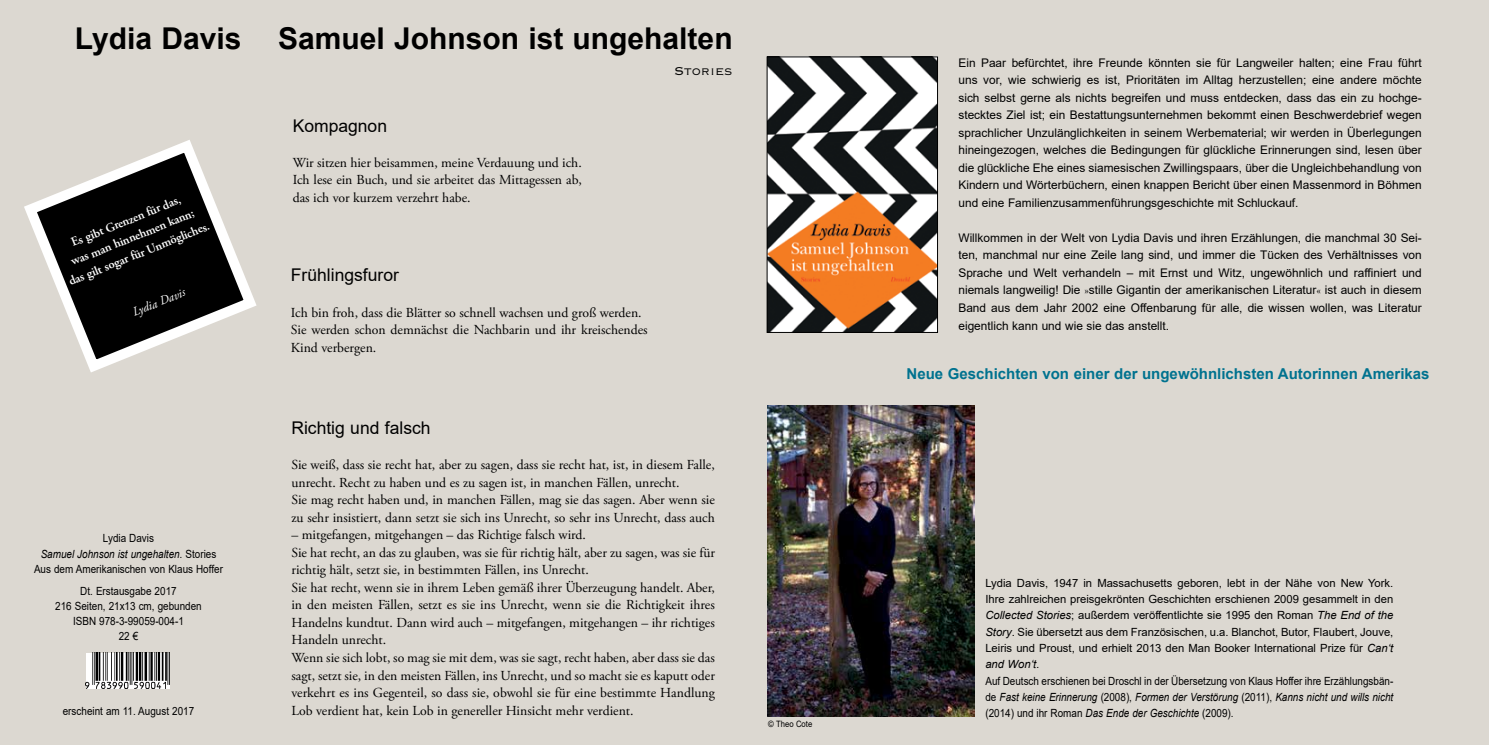
<style>
.page{position:relative;width:1489px;height:745px;background:#fff}
.page>*{position:absolute;margin:0;border:0;box-sizing:border-box;transform-origin:0 0}
.t1{font:700 30px "Arial";color:#000}
.t2{font:17.5px "Arial";color:#000}
.t3{font:700 15px "Arial";color:#00728f}
.t4{font:15px "Copperplate Thirty Two BC";color:#000}
.t5{font:13.75px/17.5px "Adobe Garamond Pro";color:#000}
.t6{font:600 12.5px/17.5px "Adobe Garamond Pro";color:#fff;text-align:center}
.t7{font:italic 12.5px "Adobe Garamond Pro";color:#fff}
.t8{font:11.88px/17.5px "Arial";color:#000;text-align:justify}
.t9{font:11.25px/15px "Arial";color:#000;text-align:center;scale:.88 1}
.t10{font:11.25px/16.2px "Arial";color:#000;text-align:justify}
.t11{font:8.75px "Arial";color:#000;scale:.88 1}
.s1{font-style:italic}
.s2{font-family:"Adobe Garamond Pro"}
</style>
<div class="page">
<div style="left:0;top:0;width:1488px;height:744px;background:#dcd8d1"></div>
<img style="left:86px;top:652px;width:83px;height:35px">
<svg style="left:24px;top:140px;width:233px;height:233px"></svg>
<img style="left:767px;top:405px;width:207px;height:311px">
<img style="left:769px;top:59px;width:166px;height:271px">
<div style="left:767px;top:57px;width:170px;height:275px;border:1px solid #000"></div>
<h1 class="t1" style="left:75px;top:18px;width:659px">Lydia Davis Samuel Johnson ist ungehalten</h1>
<p class="t4" style="left:674px;top:63px;width:60px">Stories</p>
<p class="t6" style="left:53px;top:241px;width:152px;rotate:-22deg">Es gibt Grenzen für das,<br>was man hinnehmen kann;<br>das gilt sogar für Unmögliches.</p>
<p class="t7" style="left:130px;top:305px;width:57px;rotate:-22deg">Lydia Davis</p>
<p class="t9" style="left:34px;top:530px;width:216px">Lydia Davis<br><span class="s1">Samuel Johnson ist ungehalten.</span> Stories<br>Aus dem Amerikanischen von Klaus Hoffer</p>
<p class="t9" style="left:55px;top:582px;width:168px">Dt. Erstausgabe 2017<br>216 Seiten, 21x13 cm, gebunden<br>ISBN 978-3-99059-004-1<br>22 €</p>
<p class="t9" style="left:63px;top:703px;width:151px">erscheint am 11. August 2017</p>
<p class="t2" style="left:293px;top:113px;width:96px">Kompagnon</p>
<p class="t5" style="left:293px;top:154px;width:290px;text-align:justify">Wir sitzen hier beisammen, meine Verdauung und ich.<br>Ich lese ein Buch, und sie arbeitet das Mittagessen ab, das ich vor kurzem verzehrt habe.</p>
<p class="t2" style="left:291px;top:263px;width:109px">Frühlingsfuror</p>
<p class="t5" style="left:291px;top:304px;width:358px">Ich bin froh, dass die Blätter so schnell wachsen und groß werden.<br>Sie werden schon demnächst die Nachbarin und ihr kreischendes<br>Kind verbergen.</p>
<p class="t2" style="left:291px;top:415px;width:141px">Richtig und falsch</p>
<p class="t5" style="left:291px;top:456px;width:425px">Sie weiß, dass sie recht hat, aber zu sagen, dass sie recht hat, ist, in diesem Falle, unrecht. Recht zu haben und es zu sagen ist, in manchen Fällen, unrecht.<br>Sie mag recht haben und, in manchen Fällen, mag sie das sagen. Aber wenn sie zu sehr insistiert, dann setzt sie sich ins Unrecht, so sehr ins Unrecht, dass auch</p>
<p class="t5" style="left:291px;top:526px;width:425px">– mitgefangen, mitgehangen – das Richtige falsch wird.<br>Sie hat recht, an das zu glauben, was sie für richtig hält, aber zu sagen, was sie für richtig hält, setzt sie, in bestimmten Fällen, ins Unrecht.<br>Sie hat recht, wenn sie in ihrem Leben gemäß ihrer Überzeugung handelt. Aber, in den meisten Fällen, setzt es sie ins Unrecht, wenn sie die Richtigkeit ihres Handelns kundtut. Dann wird auch – mitgefangen, mitgehangen – ihr richtiges Handeln unrecht.<br>Wenn sie sich lobt, so mag sie mit dem, was sie sagt, recht haben, aber dass sie das sagt, setzt sie, in den meisten Fällen, ins Unrecht, und so macht sie es kaputt oder verkehrt es ins Gegenteil, so dass sie, obwohl sie für eine bestimmte Handlung Lob verdient hat, kein Lob in genereller Hinsicht mehr verdient.</p>
<p class="t11" style="left:768px;top:717px;width:52px">© Theo Cote</p>
<p class="t8" style="left:958px;top:54px;width:465px">Ein Paar befürchtet, ihre Freunde könnten sie für Langweiler halten; eine Frau führt uns vor, wie schwierig es ist, Prioritäten im Alltag herzustellen; eine andere möchte sich selbst gerne als nichts begreifen und muss entdecken, dass das ein zu hochge&shy;stecktes Ziel ist; ein Bestattungsunternehmen bekommt einen Beschwerdebrief wegen sprachlicher Unzulänglichkeiten in seinem Werbematerial; wir werden in Überlegungen hineingezogen, welches die Bedingungen für glückliche Erinnerungen sind, lesen über die glückliche Ehe eines siamesischen Zwillingspaars, über die Ungleichbehandlung von Kindern und Wörterbüchern, einen knappen Bericht über einen Massenmord in Böhmen und eine Familienzusammenführungsgeschichte mit Schluckauf.</p>
<p class="t8" style="left:958px;top:229px;width:465px">Willkommen in der Welt von Lydia Davis und ihren Erzählungen, die manchmal 30 Sei&shy;ten, manchmal nur eine Zeile lang sind, und immer die Tücken des Verhältnisses von Sprache und Welt verhandeln – mit Ernst und Witz, ungewöhnlich und raffiniert und niemals langweilig! Die <span class="s2">»</span>stille Gigantin der amerikanischen Literatur<span class="s2">«</span> ist auch in diesem Band aus dem Jahr 2002 eine Offenbarung für alle, die wissen wollen, was Literatur eigentlich kann und wie sie das anstellt.</p>
<p class="t3" style="left:906px;top:363px;width:524px">Neue Geschichten von einer der ungewöhnlichsten Autorinnen Amerikas</p>
<p class="t10" style="left:985px;top:574px;width:409px">Lydia Davis, 1947 in Massachusetts geboren, lebt in der Nähe von New York.<br>Ihre zahlreichen preisgekrönten Geschichten erschienen 2009 gesammelt in den <span class="s1">Collected Stories</span>; außerdem veröffentlichte sie 1995 den Roman <span class="s1">The End of the Story</span>. Sie übersetzt aus dem Französischen, u.a. Blanchot, Butor, Flaubert, Jouve, Leiris und Proust, und erhielt 2013 den Man Booker International Prize für <span class="s1">Can‘t and Won‘t.</span></p>
<p class="t9" style="left:985px;top:672px;width:465px;line-height:16.2px;text-align:justify">Auf Deutsch erschienen bei Droschl in der Übersetzung von Klaus Hoffer ihre Erzählungsbän&shy;de <span class="s1">Fast keine Erinnerung</span> (2008), <span class="s1">Formen der Verstörung</span> (2011), <span class="s1">Kanns nicht und wills nicht </span>(2014) und ihr Roman <span class="s1">Das Ende der Geschichte</span> (2009).</p>
</div>
